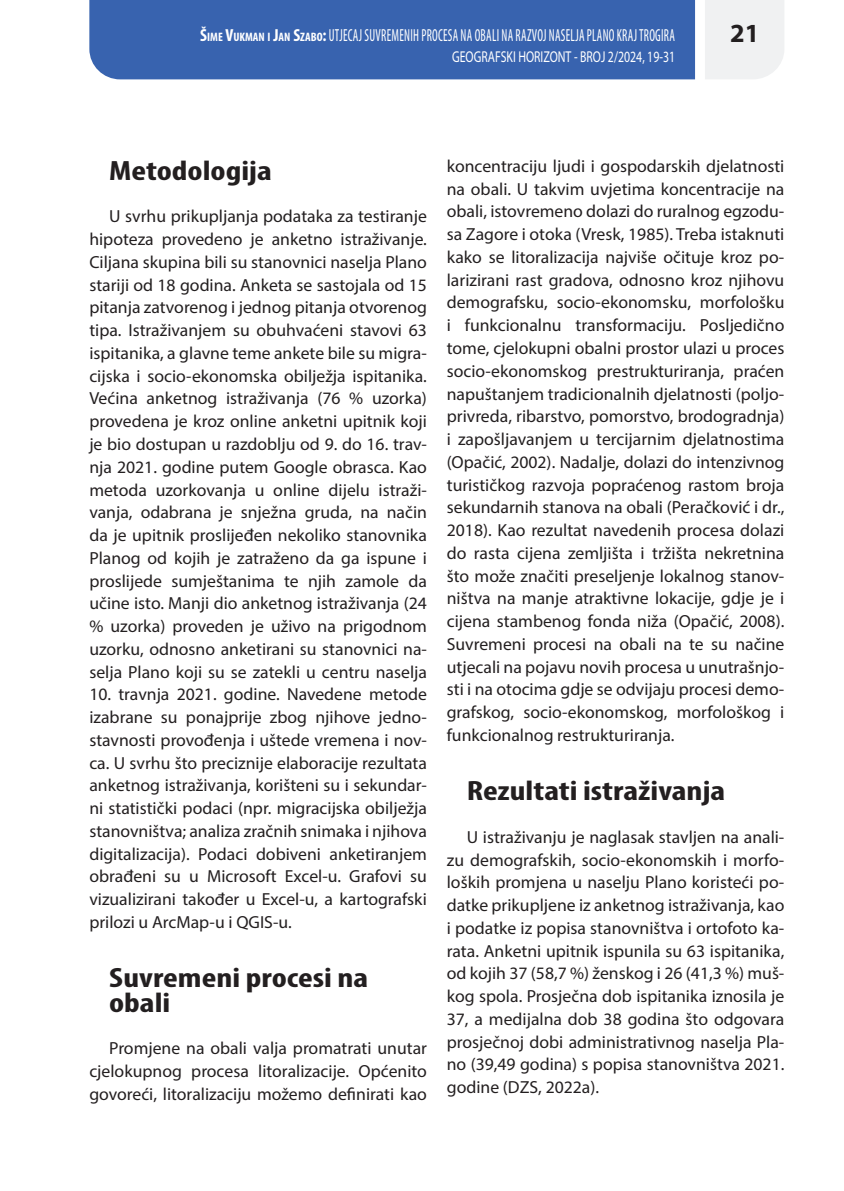
<style>
.page{position:relative;width:844px;height:1191px;background:#fff}
.page>*{position:absolute;margin:0;border:0;box-sizing:border-box;transform-origin:0 0}
.t1{font:700 condensed 28px/24.5px "Myriad Pro";color:#231f20;scale:1.25 1}
.t2{font:700 26.25px "Myriad Pro";color:#231f20}
.t3{font:17.5px/22.8px "Myriad Pro";color:#231f20;text-align:justify}
.Letva_lijevo_članak{font:condensed 17.5px "Myriad Pro";letter-spacing:.02em;color:#fff;scale:.73 1}
.Letva_lijevo_članak-2{font:15.75px "Myriad Pro";color:#fff;scale:.75 1}
.s1{font-weight:700}
.s2{font-weight:700;font-size:12.25px}
</style>
<div class="page">
<div style="left:705px;top:0;width:79px;height:79px;background:#f0f1f2"></div>
<div style="left:89px;top:0;width:605px;height:79px;background:#3863af"></div>
<p class="Letva_lijevo_članak" style="left:200px;top:24px;width:651px"><span class="s1">Š</span><span class="s2">IME</span> <span class="s1">V</span><span class="s2">UKMAN I</span> <span class="s1">J</span><span class="s2">AN</span> <span class="s1">S</span><span class="s2">ZABO</span><span class="s1">:</span>UTJECAJ SUVREMENIH PROCESA NA OBALI NA RAZVOJ NASELJA PLANO KRAJ TROGIRA</p>
<h2 class="t2" style="left:730px;top:16px;width:31px">21</h2>
<p class="Letva_lijevo_članak-2" style="left:452px;top:47px;width:299px">GEOGRAFSKI HORIZONT - BROJ 2/2024, 19-31</p>
<p class="t1" style="left:109px;top:158px;width:131px">Metodologija</p>
<p class="t3" style="left:89px;top:205px;width:339px;text-indent:20px">U svrhu prikupljanja podataka za testiranje hipoteza provedeno je anketno istraživanje.<br>Ciljana skupina bili su stanovnici naselja Plano stariji od 18 godina. Anketa se sastojala od 15 pitanja zatvorenog i jednog pitanja otvorenog tipa. Istraživanjem su obuhvaćeni stavovi 63 ispitanika, a glavne teme ankete bile su migra&shy;cijska i socio-ekonomska obilježja ispitanika.<br>Većina anketnog istraživanja (76 % uzorka) provedena je kroz online anketni upitnik koji je bio dostupan u razdoblju od 9. do 16. trav&shy;nja 2021. godine putem Google obrasca. Kao metoda uzorkovanja u online dijelu istraži&shy;vanja, odabrana je snježna gruda, na način da je upitnik proslijeđen nekoliko stanovnika Planog od kojih je zatraženo da ga ispune i proslijede sumještanima te njih zamole da učine isto. Manji dio anketnog istraživanja (24 % uzorka) proveden je uživo na prigodnom uzorku, odnosno anketirani su stanovnici na&shy;selja Plano koji su se zatekli u centru naselja</p>
<p class="t3" style="left:89px;top:683px;width:339px">10. travnja 2021. godine. Navedene metode izabrane su ponajprije zbog njihove jedno&shy;stavnosti provođenja i uštede vremena i nov&shy;ca. U svrhu što preciznije elaboracije rezultata anketnog istraživanja, korišteni su i sekundar&shy;ni statistički podaci (npr. migracijska obilježja stanovništva; analiza zračnih snimaka i njihova digitalizacija). Podaci dobiveni anketiranjem obrađeni su u Microsoft Excel-u. Grafovi su vizualizirani također u Excel-u, a kartografski prilozi u ArcMap-u i QGIS-u.</p>
<p class="t1" style="left:109px;top:965px;width:209px">Suvremeni procesi na obali</p>
<p class="t3" style="left:89px;top:1036px;width:339px;text-indent:20px">Promjene na obali valja promatrati unutar cjelokupnog procesa litoralizacije. Općenito govoreći, litoralizaciju možemo definirati kao</p>
<p class="t3" style="left:446px;top:154px;width:339px">koncentraciju ljudi i gospodarskih djelatnosti na obali. U takvim uvjetima koncentracije na obali, istovremeno dolazi do ruralnog egzodu&shy;sa Zagore i otoka (Vresk, 1985). Treba istaknuti kako se litoralizacija najviše očituje kroz po&shy;larizirani rast gradova, odnosno kroz njihovu demografsku, socio-ekonomsku, morfološku i funkcionalnu transformaciju. Posljedično tome, cjelokupni obalni prostor ulazi u proces socio-ekonomskog prestrukturiranja, praćen napuštanjem tradicionalnih djelatnosti (poljo&shy;privreda, ribarstvo, pomorstvo, brodogradnja) i zapošljavanjem u tercijarnim djelatnostima (Opačić, 2002). Nadalje, dolazi do intenzivnog turističkog razvoja popraćenog rastom broja sekundarnih stanova na obali (Peračković i dr., 2018). Kao rezultat navedenih procesa dolazi do rasta cijena zemljišta i tržišta nekretnina što može značiti preseljenje lokalnog stanov&shy;ništva na manje atraktivne lokacije, gdje je i cijena stambenog fonda niža (Opačić, 2008).<br>Suvremeni procesi na obali na te su načine utjecali na pojavu novih procesa u unutrašnjo&shy;sti i na otocima gdje se odvijaju procesi demo&shy;grafskog, socio-ekonomskog, morfološkog i funkcionalnog restrukturiranja.</p>
<p class="t1" style="left:466px;top:778px;width:208px">Rezultati istraživanja</p>
<p class="t3" style="left:446px;top:825px;width:339px;text-indent:20px">U istraživanju je naglasak stavljen na anali&shy;zu demografskih, socio-ekonomskih i morfo&shy;loških promjena u naselju Plano koristeći po&shy;datke prikupljene iz anketnog istraživanja, kao i podatke iz popisa stanovništva i ortofoto ka&shy;rata. Anketni upitnik ispunila su 63 ispitanika, od kojih 37 (58,7 %) ženskog i 26 (41,3 %) muš&shy;kog spola. Prosječna dob ispitanika iznosila je 37, a medijalna dob 38 godina što odgovara prosječnoj dobi administrativnog naselja Pla&shy;no (39,49 godina) s popisa stanovništva 2021. godine (DZS, 2022a).</p>
</div>
